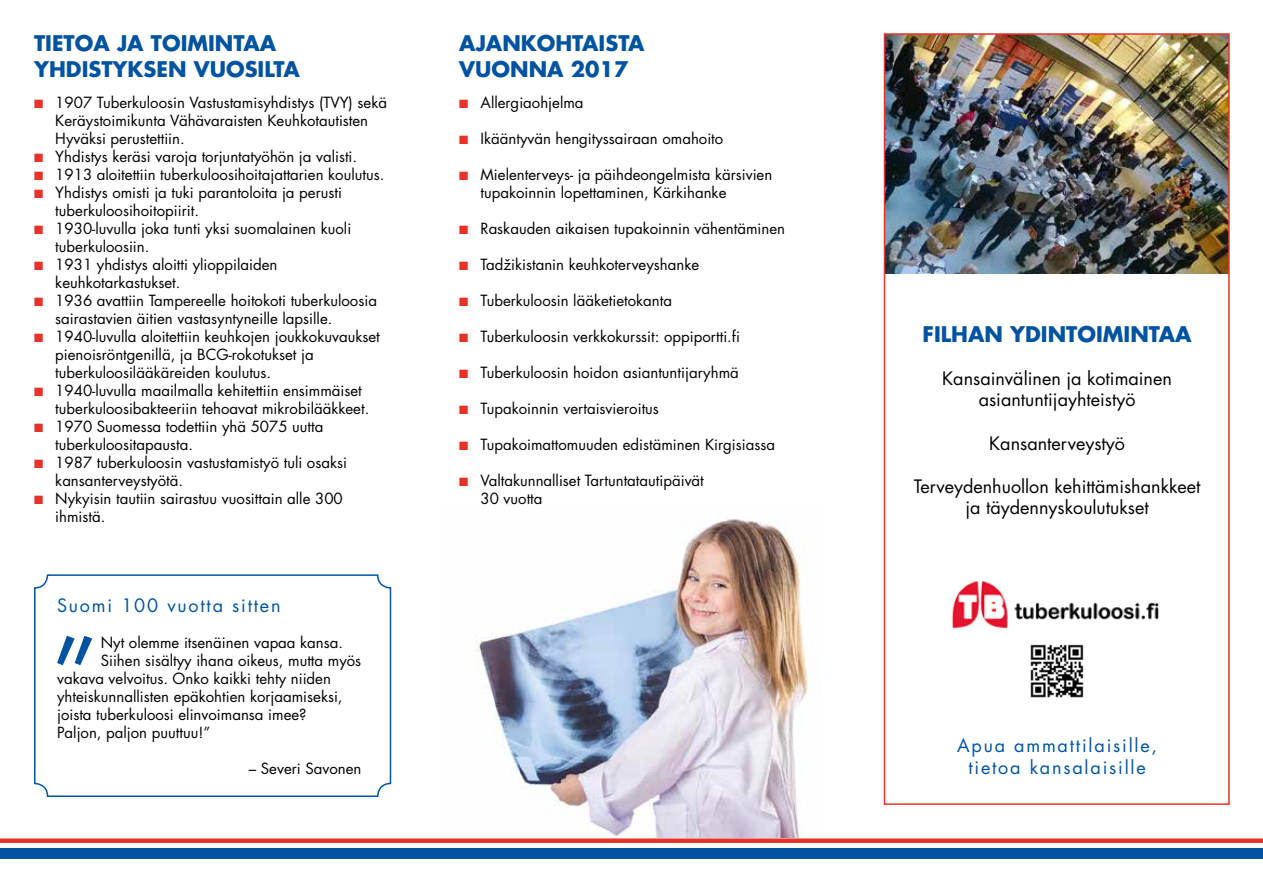
<style>
.page{position:relative;width:1263px;height:893px;background:#fff}
.page>*{position:absolute;margin:0;border:0;box-sizing:border-box;transform-origin:0 0}
.t1{font:700 21px/25.2px "Futura Std";color:#0053a1}
.t2{font:18px/21.6px "Futura Std";color:#000;text-align:center}
.t3{font:18px/21.6px "Futura Std";letter-spacing:.1em;color:#0053a1;text-align:center}
.t4{font:15px/18px "Futura Std";color:#000}
.s1{color:#e63329}
</style>
<div class="page">
<img style="left:476px;top:519px;width:332px;height:319px">
<img style="left:887px;top:36px;width:340px;height:237px">
<div style="left:0;top:848px;width:1263px;height:11px;background:#0053a1"></div>
<div style="left:0;top:838px;width:1263px;height:5px;background:#e63329"></div>
<div style="left:34px;top:574px;width:357px;height:223px;border:2px solid #0053a1;border-radius:13px"></div>
<svg style="left:57px;top:636px;width:35px;height:29px"></svg>
<div style="left:884px;top:33px;width:346px;height:772px;border:2px solid #e63329"></div>
<img style="left:1030px;top:644px;width:54px;height:54px">
<img style="left:951px;top:580px;width:208px;height:49px">
<h1 class="t1" style="left:34px;top:31px;width:267px">TIETOA JA TOIMINTAA<br>YHDISTYKSEN VUOSILTA</h1>
<p class="t4" style="left:55px;top:94px;width:333px;text-indent:-21px"><span class="s1">■</span> 1907 Tuberkuloosin Vastustamisyhdistys (TVY) sekä<br>Keräystoimikunta Vähävaraisten Keuhkotautisten<br>Hyväksi perustettiin.</p>
<p class="t4" style="left:34px;top:148px;width:325px"><span class="s1">■</span> Yhdistys keräsi varoja torjuntatyöhön ja valisti.</p>
<p class="t4" style="left:34px;top:166px;width:352px"><span class="s1">■</span> 1913 aloitettiin tuberkuloosihoitajattarien koulutus.</p>
<p class="t4" style="left:55px;top:184px;width:288px;text-indent:-21px"><span class="s1">■</span> Yhdistys omisti ja tuki parantoloita ja perusti tuberkuloosihoitopiirit.</p>
<p class="t4" style="left:55px;top:220px;width:297px;text-indent:-21px"><span class="s1">■</span> 1930-luvulla joka tunti yksi suomalainen kuoli tuberkuloosiin.</p>
<p class="t4" style="left:55px;top:256px;width:224px;text-indent:-21px"><span class="s1">■</span> 1931 yhdistys aloitti ylioppilaiden keuhkotarkastukset.</p>
<p class="t4" style="left:55px;top:292px;width:323px;text-indent:-21px"><span class="s1">■</span> 1936 avattiin Tampereelle hoitokoti tuberkuloosia sairastavien äitien vastasyntyneille lapsille.</p>
<p class="t4" style="left:55px;top:328px;width:326px;text-indent:-21px"><span class="s1">■</span> 1940-luvulla aloitettiin keuhkojen joukkokuvaukset pienoisröntgenillä, ja BCG-rokotukset ja tuberkuloosilääkäreiden koulutus.</p>
<p class="t4" style="left:55px;top:382px;width:315px;text-indent:-21px"><span class="s1">■</span> 1940-luvulla maailmalla kehitettiin ensimmäiset tuberkuloosibakteeriin tehoavat mikrobilääkkeet.</p>
<p class="t4" style="left:55px;top:418px;width:270px;text-indent:-21px"><span class="s1">■</span> 1970 Suomessa todettiin yhä 5075 uutta tuberkuloositapausta.</p>
<p class="t4" style="left:55px;top:454px;width:293px;text-indent:-21px"><span class="s1">■</span> 1987 tuberkuloosin vastustamistyö tuli osaksi kansanterveystyötä.</p>
<p class="t4" style="left:55px;top:490px;width:289px;text-indent:-21px"><span class="s1">■</span> Nykyisin tautiin sairastuu vuosittain alle 300 ihmistä.</p>
<p class="t3" style="left:57px;top:595px;width:225px">Suomi 100 vuotta sitten</p>
<p class="t4" style="left:101px;top:634px;width:244px">Nyt olemme itsenäinen vapaa kansa.</p>
<p class="t4" style="left:101px;top:652px;width:262px">Siihen sisältyy ihana oikeus, mutta myös</p>
<p class="t4" style="left:57px;top:670px;width:275px">vakava velvoitus. Onko kaikki tehty niiden</p>
<p class="t4" style="left:57px;top:688px;width:287px">yhteiskunnallisten epäkohtien korjaamiseksi,</p>
<p class="t4" style="left:57px;top:706px;width:251px">joista tuberkuloosi elinvoimansa imee?</p>
<p class="t4" style="left:57px;top:724px;width:155px">Paljon, paljon puuttuu!”</p>
<p class="t4" style="left:249px;top:760px;width:114px">– Severi Savonen</p>
<h1 class="t1" style="left:459px;top:31px;width:187px">AJANKOHTAISTA<br>VUONNA 2017</h1>
<p class="t4" style="left:459px;top:94px;width:126px"><span class="s1">■</span> Allergiaohjelma</p>
<p class="t4" style="left:459px;top:130px;width:266px"><span class="s1">■</span> Ikääntyvän hengityssairaan omahoito</p>
<p class="t4" style="left:480px;top:166px;width:293px;text-indent:-21px"><span class="s1">■</span> Mielenterveys- ja päihdeongelmista kärsivien tupakoinnin lopettaminen, Kärkihanke</p>
<p class="t4" style="left:459px;top:220px;width:327px"><span class="s1">■</span> Raskauden aikaisen tupakoinnin vähentäminen</p>
<p class="t4" style="left:459px;top:256px;width:241px"><span class="s1">■</span> Tadžikistanin keuhkoterveyshanke</p>
<p class="t4" style="left:459px;top:292px;width:214px"><span class="s1">■</span> Tuberkuloosin lääketietokanta</p>
<p class="t4" style="left:459px;top:328px;width:282px"><span class="s1">■</span> Tuberkuloosin verkkokurssit: oppiportti.fi</p>
<p class="t4" style="left:459px;top:364px;width:281px"><span class="s1">■</span> Tuberkuloosin hoidon asiantuntijaryhmä</p>
<p class="t4" style="left:459px;top:400px;width:201px"><span class="s1">■</span> Tupakoinnin vertaisvieroitus</p>
<p class="t4" style="left:459px;top:436px;width:317px"><span class="s1">■</span> Tupakoimattomuuden edistäminen Kirgisiassa</p>
<p class="t4" style="left:480px;top:472px;width:225px;text-indent:-21px"><span class="s1">■</span> Valtakunnalliset Tartuntatautipäivät<br>30 vuotta</p>
<h1 class="t1" style="left:923px;top:321px;width:270px">FILHAN YDINTOIMINTAA</h1>
<p class="t2" style="left:942px;top:368px;width:231px">Kansainvälinen ja kotimainen asiantuntijayhteistyö</p>
<p class="t2" style="left:989px;top:432px;width:137px">Kansanterveystyö</p>
<p class="t2" style="left:914px;top:476px;width:288px">Terveydenhuollon kehittämishankkeet ja täydennyskoulutukset</p>
<p class="t3" style="left:957px;top:735px;width:202px">Apua ammattilaisille, tietoa kansalaisille</p>
</div>
